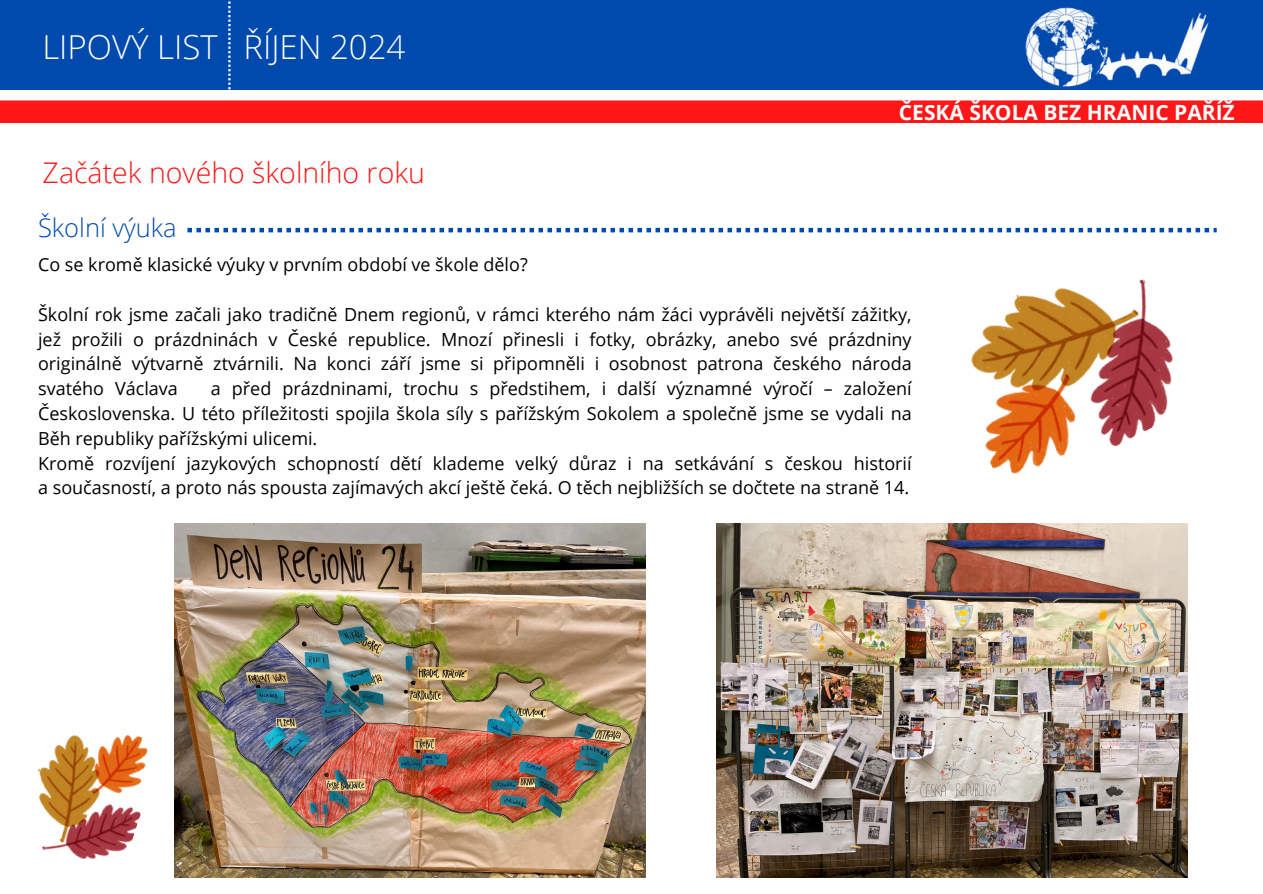
<style>
.page{position:relative;width:1263px;height:894px;background:#fff}
.page>*{position:absolute;margin:0;border:0;box-sizing:border-box;transform-origin:0 0}
.t1{font:300 33px "Open Sans";color:#fefefe}
.t2{font:300 28.5px "Open Sans";color:#ff1616}
.t3{font:300 25.5px "Open Sans";color:#004aad}
.t4{font:700 21px "Open Sans";color:#fefefe}
.t5{font:18px/24.8px "Open Sans";color:#000;text-align:justify}
</style>
<div class="page">
<div style="left:0;top:0;width:1263px;height:89px;background:#004aad"></div>
<div style="left:0;top:100px;width:1263px;height:23px;background:#ff1616"></div>
<svg style="left:228px;top:2px;width:3px;height:87px"></svg>
<img style="left:986px;top:7px;width:257px;height:83px">
<svg style="left:187px;top:228px;width:1030px;height:4px"></svg>
<img style="left:716px;top:523px;width:472px;height:354px">
<img style="left:174px;top:523px;width:472px;height:354px">
<img style="left:971px;top:279px;width:202px;height:195px">
<img style="left:38px;top:734px;width:110px;height:126px">
<p class="t1" style="left:42px;top:23px;width:364px">LIPOVÝ LIST ŘÍJEN 2024</p>
<p class="t2" style="left:43px;top:153px;width:384px">Začátek nového školního roku</p>
<p class="t3" style="left:38px;top:210px;width:140px">Školní výuka</p>
<h3 class="t4" style="left:899px;top:97px;width:337px">ČESKÁ ŠKOLA BEZ HRANIC PAŘÍŽ</h3>
<p class="t5" style="left:38px;top:252px;width:491px">Co se kromě klasické výuky v prvním období ve škole dělo?</p>
<p class="t5" style="left:38px;top:301px;width:875px">Školní rok jsme začali jako tradičně Dnem regionů, v rámci kterého nám žáci vyprávěli největší zážitky, jež prožili o prázdninách v České republice. Mnozí přinesli i fotky, obrázky, anebo své prázdniny originálně výtvarně ztvárnili. Na konci září jsme si připomněli i osobnost patrona českého národa svatého Václava</p>
<p class="t5" style="left:38px;top:376px;width:875px;text-indent:173px">a před prázdninami, trochu s předstihem, i další významné výročí – založení Československa. U této příležitosti spojila škola síly s pařížským Sokolem a společně jsme se vydali na Běh republiky pařížskými ulicemi.</p>
<p class="t5" style="left:38px;top:450px;width:875px">Kromě rozvíjení jazykových schopností dětí klademe velký důraz i na setkávání s českou historií a současností, a proto nás spousta zajímavých akcí ještě čeká. O těch nejbližších se dočtete na straně 14.</p>
</div>
